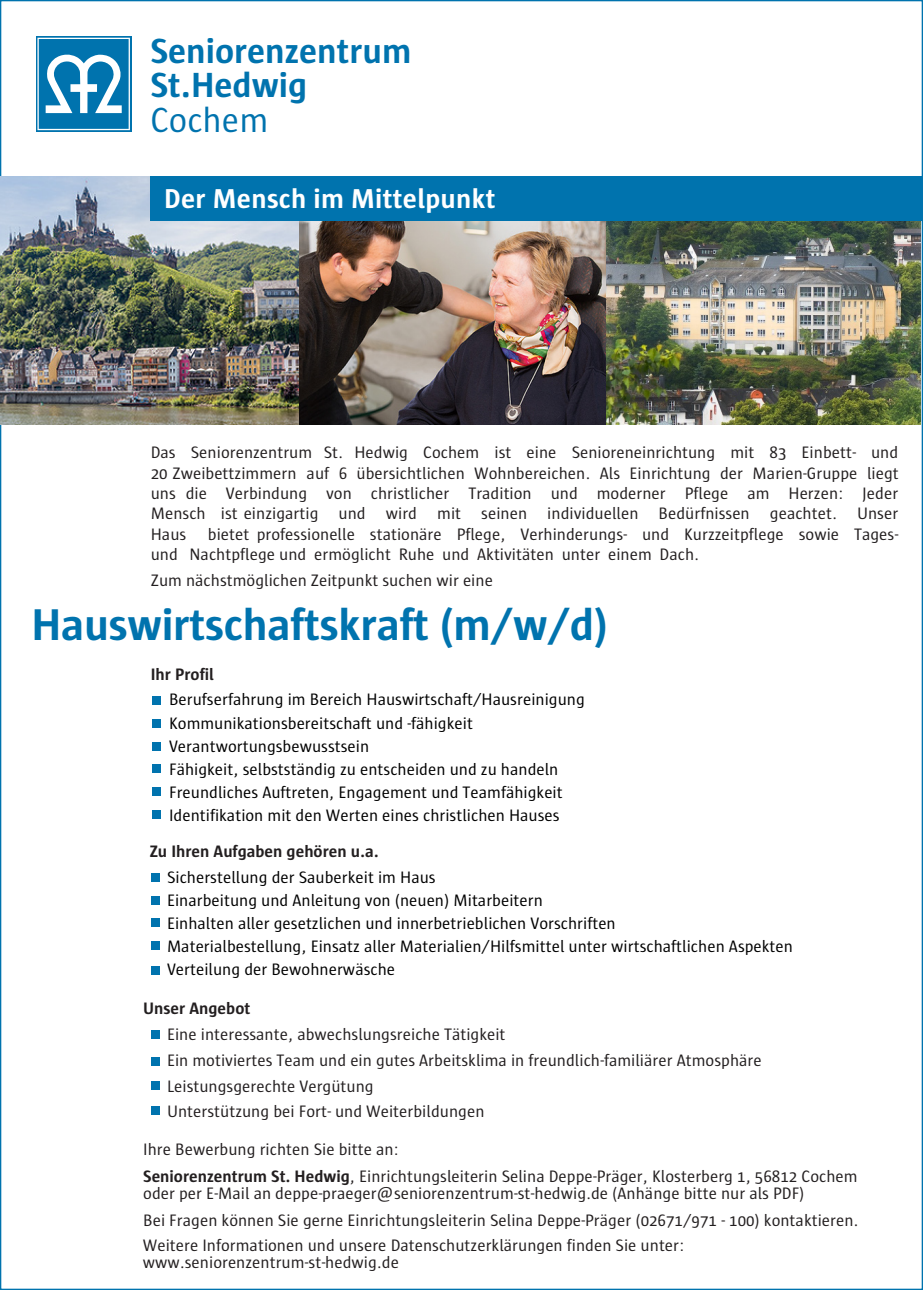
<style>
.page{position:relative;width:923px;height:1290px;background:#fff}
.page>*{position:absolute;margin:0;border:0;box-sizing:border-box;transform-origin:0 0}
.t1{font:700 45.5px "Sun";letter-spacing:-.005em;color:#0073ae}
.t2{font:700 35.7px/34.6px "Sun";color:#0073ae}
.t3{font:700 27.82px "Sun";letter-spacing:.01em;color:#fff}
.copy_sun10{font:16.97px/20.3px "Sun";color:#231f20}
.t4{font:16.97px/23.1px "Sun";color:#000}
.copy_sun10-2{font:700 16.97px "Sun";color:#231f20}
.s1{font-weight:400}
.s2{font-weight:700}
</style>
<div class="page">
<img style="left:0;top:177px;width:299px;height:248px">
<div style="left:152px;top:696px;width:9px;height:9px;background:#0073ae"></div>
<div style="left:152px;top:719px;width:9px;height:9px;background:#0073ae"></div>
<div style="left:152px;top:742px;width:9px;height:8px;background:#0073ae"></div>
<div style="left:152px;top:764px;width:9px;height:9px;background:#0073ae"></div>
<div style="left:152px;top:787px;width:9px;height:9px;background:#0073ae"></div>
<div style="left:36px;top:36px;width:95px;height:95px;background:#499bc5"></div>
<svg style="left:37px;top:38px;width:93px;height:92px"></svg>
<img style="left:605px;top:221px;width:316px;height:203px">
<div style="left:151px;top:873px;width:9px;height:9px;background:#0073ae"></div>
<div style="left:151px;top:918px;width:9px;height:9px;background:#0073ae"></div>
<div style="left:151px;top:941px;width:9px;height:9px;background:#0073ae"></div>
<div style="left:151px;top:966px;width:9px;height:8px;background:#0073ae"></div>
<div style="left:151px;top:1030px;width:9px;height:9px;background:#0073ae"></div>
<div style="left:151px;top:1057px;width:9px;height:8px;background:#0073ae"></div>
<div style="left:151px;top:1081px;width:9px;height:9px;background:#0073ae"></div>
<div style="left:151px;top:1106px;width:9px;height:8px;background:#0073ae"></div>
<div style="left:151px;top:896px;width:9px;height:8px;background:#0073ae"></div>
<div style="left:152px;top:810px;width:9px;height:9px;background:#0073ae"></div>
<img style="left:299px;top:221px;width:306px;height:204px">
<div style="left:150px;top:177px;width:773px;height:44px;background:#0073ae"></div>
<p class="t2" style="left:150px;top:34px;width:262px">Seniorenzentrum<br>St.Hedwig<br><span class="s1">Cochem</span></p>
<h3 class="t3" style="left:164px;top:183px;width:333px">Der Mensch im Mittelpunkt</h3>
<p class="copy_sun10" style="left:151px;top:442px;width:749px;text-align:justify">Das Seniorenzentrum St. Hedwig Cochem ist eine Senioreneinrichtung mit 83 Einbett- und 20 Zweibettzimmern auf 6 übersichtlichen Wohnbereichen. Als Einrichtung der Marien-Gruppe liegt uns die Verbindung von christlicher Tradition und moderner Pflege am Herzen: Jeder Mensch ist einzigartig und wird mit seinen individuellen Bedürfnissen geachtet. Unser Haus</p>
<p class="copy_sun10" style="left:151px;top:524px;width:749px;text-indent:57px">bietet professionelle stationäre Pflege, Verhinderungs- und Kurzzeitpflege sowie Tages&shy;und Nachtpflege und ermöglicht Ruhe und Aktivitäten unter einem Dach.</p>
<p class="copy_sun10" style="left:151px;top:570px;width:344px">Zum nächstmöglichen Zeitpunkt suchen wir eine</p>
<p class="t1" style="left:32px;top:600px;width:578px">Hauswirtschaftskraft (m/w/d)</p>
<p class="copy_sun10-2" style="left:151px;top:665px;width:65px">Ihr Profil</p>
<p class="t4" style="left:169px;top:688px;width:417px">Berufserfahrung im Bereich Hauswirtschaft/Hausreinigung Kommunikationsbereitschaft und -fähigkeit Verantwortungsbewusstsein<br>Fähigkeit, selbstständig zu entscheiden und zu handeln Freundliches Auftreten, Engagement und Teamfähigkeit Identifikation mit den Werten eines christlichen Hauses</p>
<p class="copy_sun10-2" style="left:150px;top:842px;width:230px">Zu Ihren Aufgaben gehören u.a.</p>
<p class="t4" style="left:167px;top:865px;width:627px">Sicherstellung der Sauberkeit im Haus<br>Einarbeitung und Anleitung von (neuen) Mitarbeitern<br>Einhalten aller gesetzlichen und innerbetrieblichen Vorschriften<br>Materialbestellung, Einsatz aller Materialien/Hilfsmittel unter wirtschaftlichen Aspekten Verteilung der Bewohnerwäsche</p>
<p class="copy_sun10-2" style="left:143px;top:999px;width:109px">Unser Angebot</p>
<p class="copy_sun10" style="left:167px;top:1022px;width:596px;line-height:25.6px">Eine interessante, abwechslungsreiche Tätigkeit<br>Ein motiviertes Team und ein gutes Arbeitsklima in freundlich-familiärer Atmosphäre Leistungsgerechte Vergütung<br>Unterstützung bei Fort- und Weiterbildungen</p>
<p class="copy_sun10" style="left:143px;top:1136px;width:716px;line-height:26.6px">Ihre Bewerbung richten Sie bitte an:<br><span class="s2">Seniorenzentrum St. Hedwig</span>, Einrichtungsleiterin Selina Deppe-Präger, Klosterberg 1, 56812 Cochem</p>
<p class="copy_sun10" style="left:143px;top:1180px;width:717px;line-height:26.1px">oder per E-Mail an deppe-praeger@seniorenzentrum-st-hedwig.de (Anhänge bitte nur als PDF)<br>Bei Fragen können Sie gerne Einrichtungsleiterin Selina Deppe-Präger (02671/971 - 100) kontaktieren.<br>Weitere Informationen und unsere Datenschutzerklärungen finden Sie unter:</p>
<p class="copy_sun10" style="left:143px;top:1252px;width:258px">www.seniorenzentrum-st-hedwig.de</p>
</div>
